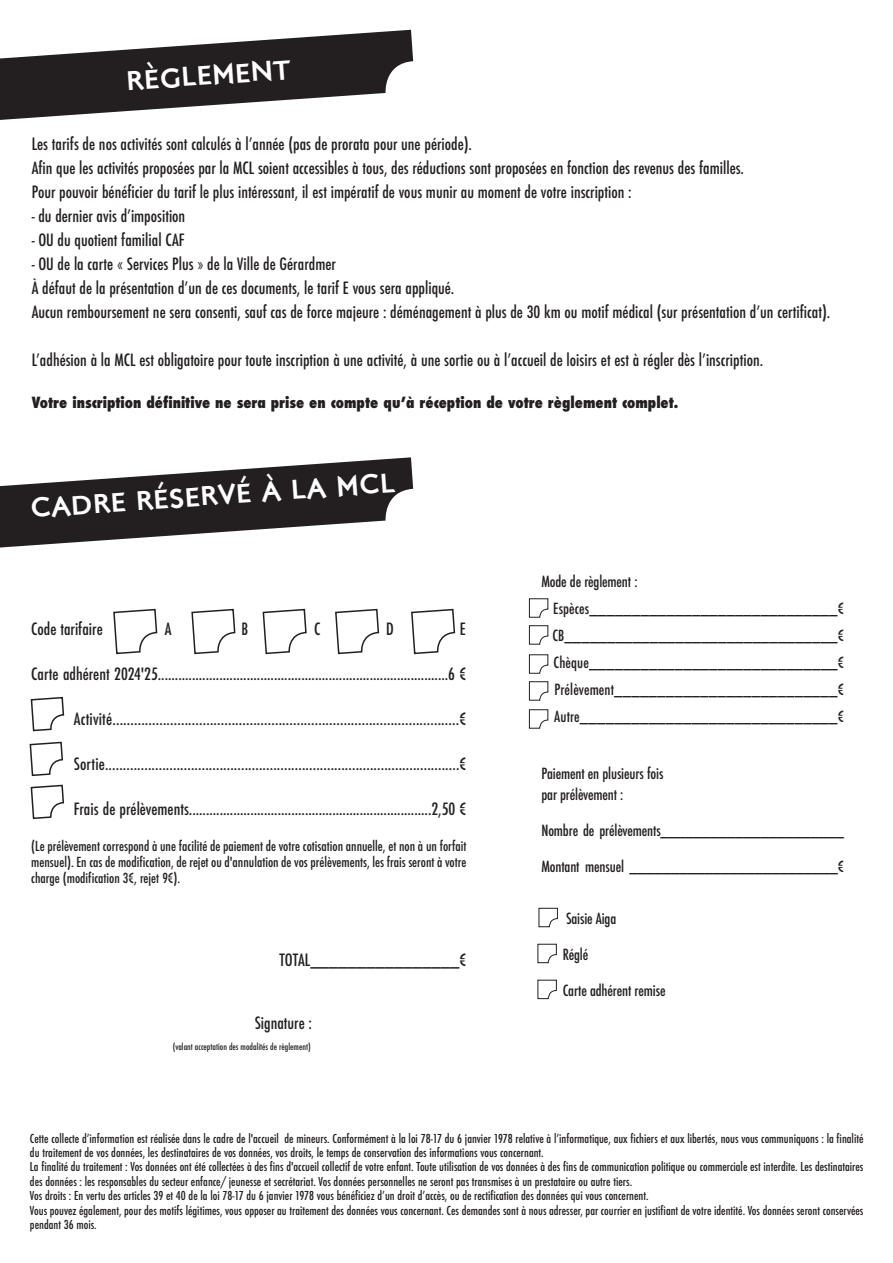
<style>
.page{position:relative;width:893px;height:1263px;background:#fff}
.page>*{position:absolute;margin:0;border:0;box-sizing:border-box;transform-origin:0 0}
.t1{font:27px "London Two";color:#fff}
.t2{font:500 condensed 16.5px/24px "Futura";color:#231f20}
.t3{font:500 condensed 15px/27px "Futura";letter-spacing:-.01em;color:#231f20}
.t4{font:800 condensed 15px "Futura";color:#231f20}
.t5{font:500 condensed 13.5px/16.2px "Futura";color:#231f20;text-align:justify}
.t6{font:500 condensed 12px/14.4px "Futura";color:#231f20}
.t7{font:500 condensed 9px "Futura";color:#231f20}
</style>
<div class="page">
<svg style="left:0;top:30px;width:413px;height:90px;fill:#231f20"></svg>
<svg style="left:0;top:457px;width:413px;height:91px;fill:#231f20"></svg>
<svg style="left:113px;top:608px;width:45px;height:47px"></svg>
<svg style="left:191px;top:608px;width:45px;height:47px"></svg>
<svg style="left:262px;top:608px;width:45px;height:47px"></svg>
<svg style="left:335px;top:608px;width:45px;height:47px"></svg>
<svg style="left:411px;top:608px;width:45px;height:47px"></svg>
<svg style="left:30px;top:696px;width:35px;height:36px"></svg>
<svg style="left:29px;top:741px;width:34px;height:36px"></svg>
<svg style="left:30px;top:784px;width:35px;height:36px"></svg>
<svg style="left:529px;top:625px;width:19px;height:20px"></svg>
<svg style="left:529px;top:598px;width:19px;height:20px"></svg>
<svg style="left:529px;top:654px;width:19px;height:20px"></svg>
<svg style="left:529px;top:681px;width:19px;height:20px"></svg>
<svg style="left:529px;top:709px;width:19px;height:20px"></svg>
<svg style="left:538px;top:907px;width:20px;height:20px"></svg>
<svg style="left:537px;top:943px;width:20px;height:20px"></svg>
<svg style="left:537px;top:979px;width:20px;height:20px"></svg>
<h1 class="t1" style="left:125px;top:63px;width:166px;rotate:-4deg">RÈGLEMENT</h1>
<p class="t2" style="left:32px;top:132px;width:714px">Les tarifs de nos activités sont calculés à l’année (pas de prorata pour une période).<br>Afin que les activités proposées par la MCL soient accessibles à tous, des réductions sont proposées en fonction des revenus des familles.<br>Pour pouvoir bénéficier du tarif le plus intéressant, il est impératif de vous munir au moment de votre inscription :</p>
<p class="t2" style="left:32px;top:204px;width:155px">- du dernier avis d’imposition</p>
<p class="t2" style="left:32px;top:228px;width:154px">- OU du quotient familial CAF</p>
<p class="t2" style="left:32px;top:252px;width:800px">- OU de la carte « Services Plus » de la Ville de Gérardmer<br>À défaut de la présentation d’un de ces documents, le tarif E vous sera appliqué.<br>Aucun remboursement ne sera consenti, sauf cas de force majeure : déménagement à plus de 30 km ou motif médical (sur présentation d’un certificat).</p>
<p class="t2" style="left:32px;top:348px;width:733px">L’adhésion à la MCL est obligatoire pour toute inscription à une activité, à une sortie ou à l’accueil de loisirs et est à régler dès l’inscription.</p>
<p class="t4" style="left:32px;top:392px;width:648px">Votre inscription définitive ne sera prise en compte qu’à réception de votre règlement complet.</p>
<h1 class="t1" style="left:29px;top:491px;width:367px;rotate:-4deg">CADRE RÉSERVÉ À LA MCL</h1>
<p class="t2" style="left:31px;top:617px;width:73px">Code tarifaire</p>
<p class="t2" style="left:165px;top:617px;width:8px">A</p>
<p class="t2" style="left:241px;top:617px;width:8px">B</p>
<p class="t2" style="left:314px;top:617px;width:8px">C</p>
<p class="t2" style="left:386px;top:617px;width:9px">D</p>
<p class="t2" style="left:460px;top:617px;width:7px">E</p>
<p class="t2" style="left:31px;top:662px;width:437px">Carte adhérent 2024'25.....................................................................................6 €</p>
<p class="t2" style="left:74px;top:707px;width:394px">Activité................................................................................................€</p>
<p class="t2" style="left:74px;top:752px;width:394px">Sortie...................................................................................................€</p>
<p class="t2" style="left:74px;top:797px;width:394px">Frais de prélèvements.......................................................................2,50 €</p>
<p class="t5" style="left:31px;top:838px;width:437px">(Le prélèvement correspond à une facilité de paiement de votre cotisation annuelle, et non à un forfait mensuel). En cas de modification, de rejet ou d'annulation de vos prélèvements, les frais seront à votre charge (modification 3€, rejet 9€).</p>
<p class="t2" style="left:279px;top:948px;width:188px">TOTAL________________€</p>
<p class="t2" style="left:255px;top:1011px;width:59px">Signature :</p>
<p class="t7" style="left:173px;top:1041px;width:139px">(valant acceptation des modalités de règlement)</p>
<p class="t3" style="left:552px;top:568px;width:293px;text-indent:-11px">Mode de règlement :<br>Espèces_____________________________€ CB________________________________€ Chèque_____________________________€ Prélèvement__________________________€ Autre______________________________€</p>
<p class="t3" style="left:541px;top:763px;width:124px;line-height:21px">Paiement en plusieurs fois par prélèvement :</p>
<p class="t3" style="left:541px;top:817px;width:304px">Nombre de prélèvements______________________</p>
<p class="t3" style="left:541px;top:853px;width:304px">Montant mensuel _________________________€</p>
<p class="t3" style="left:566px;top:905px;width:52px">Saisie Aiga</p>
<p class="t3" style="left:563px;top:941px;width:27px">Réglé</p>
<p class="t3" style="left:563px;top:977px;width:104px">Carte adhérent remise</p>
<p class="t6" style="left:30px;top:1131px;width:835px">Cette collecte d’information est réalisée dans le cadre de l'accueil de mineurs. Conformément à la loi 78-17 du 6 janvier 1978 relative à l’informatique, aux fichiers et aux libertés, nous vous communiquons : la finalité du traitement de vos données, les destinataires de vos données, vos droits, le temps de conservation des informations vous concernant.<br>La finalité du traitement : Vos données ont été collectées à des fins d'accueil collectif de votre enfant. Toute utilisation de vos données à des fins de communication politique ou commerciale est interdite. Les destinataires des données : les responsables du secteur enfance/ jeunesse et secrétariat. Vos données personnelles ne seront pas transmises à un prestataire ou autre tiers.<br>Vos droits : En vertu des articles 39 et 40 de la loi 78-17 du 6 janvier 1978 vous bénéficiez d’un droit d’accès, ou de rectification des données qui vous concernent.<br>Vous pouvez également, pour des motifs légitimes, vous opposer au traitement des données vous concernant. Ces demandes sont à nous adresser, par courrier en justifiant de votre identité. Vos données seront conservées pendant 36 mois.</p>
</div>
